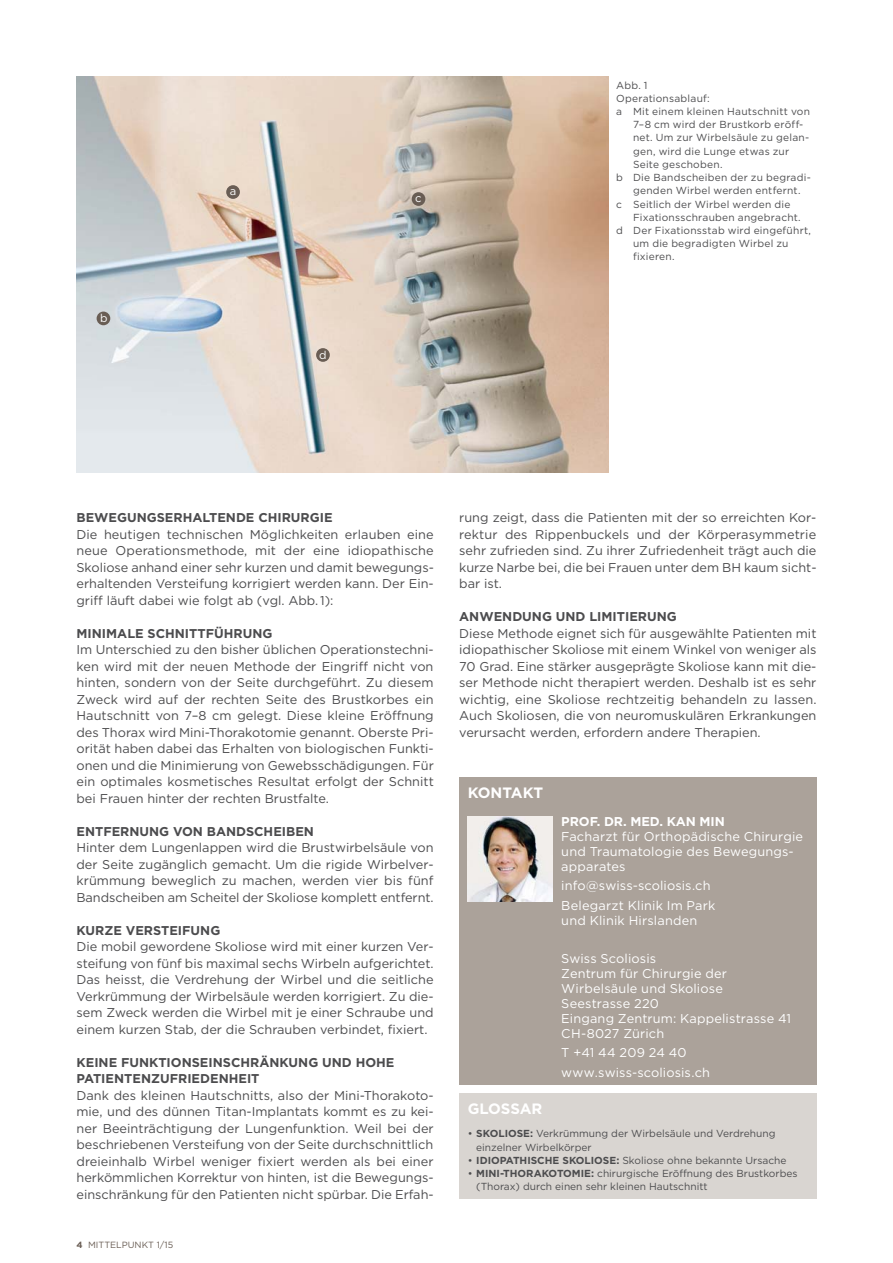
<style>
.page{position:relative;width:893px;height:1263px;background:#fff}
.page>*{position:absolute;margin:0;border:0;box-sizing:border-box;transform-origin:0 0}
.t1{font:700 15px "Gotham";letter-spacing:-.005em;color:#fff}
.t2{font:12.75px/16.5px "Gotham";color:#4c4c4e;text-align:justify}
.t3{font:12.75px/15px "Gotham";letter-spacing:.015em;color:#fff}
.t4{font:700 12.75px/16.5px "Gotham";color:#4c4c4e}
.t5{font:700 12.75px "Gotham";letter-spacing:-.005em;color:#fff}
.t6{font:11.25px "Gotham";color:#fff}
.t7{font:10.2px/13.2px "Gotham";letter-spacing:.015em;color:#4c4c4e}
.t8{font:9px "Gotham";color:#695d54}
.s1{font-weight:700}
</style>
<div class="page">
<img style="left:76px;top:76px;width:532px;height:396px">
<div style="left:459px;top:778px;width:357px;height:307px;background:#aba29a"></div>
<img style="left:468px;top:816px;width:85px;height:85px">
<div style="left:459px;top:1093px;width:357px;height:105px;background:#d9d5d1"></div>
<div style="left:226px;top:185px;width:14px;height:14px;background:#695d54;border-radius:50%"></div>
<div style="left:412px;top:192px;width:13px;height:14px;background:#695d54;border-radius:50%"></div>
<div style="left:316px;top:348px;width:14px;height:14px;background:#695d54;border-radius:50%"></div>
<div style="left:97px;top:312px;width:13px;height:13px;background:#695d54;border-radius:50%"></div>
<p class="t6" style="left:100px;top:313px;width:9px">b</p>
<p class="t6" style="left:230px;top:186px;width:8px">a</p>
<p class="t6" style="left:319px;top:350px;width:9px">d</p>
<p class="t6" style="left:415px;top:193px;width:8px">c</p>
<p class="t7" style="left:616px;top:79px;width:33px">Abb. 1</p>
<p class="t7" style="left:616px;top:92px;width:95px">Operationsablauf:</p>
<p class="t7" style="left:616px;top:106px;width:195px">a Mit einem kleinen Hautschnitt von</p>
<p class="t7" style="left:633px;top:119px;width:172px">7–8 cm wird der Brustkorb eröff-</p>
<p class="t7" style="left:633px;top:132px;width:178px">net. Um zur Wirbelsäule zu gelan-</p>
<p class="t7" style="left:633px;top:145px;width:158px">gen, wird die Lunge etwas zur</p>
<p class="t7" style="left:633px;top:158px;width:91px">Seite geschoben.</p>
<p class="t7" style="left:616px;top:172px;width:196px">b Die Bandscheiben der zu begradi-</p>
<p class="t7" style="left:633px;top:185px;width:169px">genden Wirbel werden entfernt.</p>
<p class="t7" style="left:616px;top:198px;width:176px">c Seitlich der Wirbel werden die</p>
<p class="t7" style="left:633px;top:211px;width:169px">Fixationsschrauben angebracht.</p>
<p class="t7" style="left:616px;top:224px;width:196px">d Der Fixationsstab wird eingeführt,</p>
<p class="t7" style="left:633px;top:238px;width:157px">um die begradigten Wirbel zu</p>
<p class="t7" style="left:633px;top:251px;width:43px">fixieren.</p>
<p class="t4" style="left:77px;top:510px;width:258px">BEWEGUNGSERHALTENDE CHIRURGIE</p>
<p class="t2" style="left:77px;top:527px;width:359px">Die heutigen technischen Möglichkeiten erlauben eine neue Operationsmethode, mit der eine idiopathische Skoliose anhand einer sehr kurzen und damit bewegungs&shy;erhaltenden Versteifung korrigiert werden kann. Der Ein&shy;griff läuft dabei wie folgt ab (vgl. Abb.-1):</p>
<p class="t4" style="left:77px;top:626px;width:197px">MINIMALE SCHNITTFÜHRUNG</p>
<p class="t2" style="left:77px;top:642px;width:359px">Im Unterschied zu den bisher üblichen Operationstechni&shy;ken wird mit der neuen Methode der Eingriff nicht von hinten, sondern von der Seite durchgeführt. Zu diesem Zweck wird auf der rechten Seite des Brustkorbes ein Hautschnitt von 7–8 cm gelegt. Diese kleine Eröffnung des Thorax wird Mini-Thorakotomie genannt. Oberste Pri&shy;orität haben dabei das Erhalten von biologischen Funkti&shy;onen und die Minimierung von Gewebsschädigungen. Für ein optimales kosmetisches Resultat erfolgt der Schnitt bei Frauen hinter der rechten Brustfalte.</p>
<p class="t4" style="left:77px;top:824px;width:239px">ENTFERNUNG VON BANDSCHEIBEN</p>
<p class="t2" style="left:77px;top:840px;width:359px">Hinter dem Lungenlappen wird die Brustwirbelsäule von der Seite zugänglich gemacht. Um die rigide Wirbelver&shy;krümmung beweglich zu machen, werden vier bis fünf Bandscheiben am Scheitel der Skoliose komplett entfernt.</p>
<p class="t4" style="left:77px;top:923px;width:145px">KURZE VERSTEIFUNG</p>
<p class="t2" style="left:77px;top:939px;width:359px">Die mobil gewordene Skoliose wird mit einer kurzen Ver&shy;steifung von fünf bis maximal sechs Wirbeln aufgerichtet.<br>Das heisst, die Verdrehung der Wirbel und die seitliche Verkrümmung der Wirbelsäule werden korrigiert. Zu die&shy;sem Zweck werden die Wirbel mit je einer Schraube und einem kurzen Stab, der die Schrauben verbindet, fixiert.</p>
<p class="t4" style="left:77px;top:1055px;width:319px">KEINE FUNKTIONSEINSCHRÄNKUNG UND HOHE<br>PATIENTENZUFRIEDENHEIT</p>
<p class="t2" style="left:77px;top:1088px;width:359px">Dank des kleinen Hautschnitts, also der Mini-Thorakoto&shy;mie, und des dünnen Titan-Implantats kommt es zu kei&shy;ner Beeinträchtigung der Lungenfunktion. Weil bei der beschriebenen Versteifung von der Seite durchschnittlich dreieinhalb Wirbel weniger fixiert werden als bei einer herkömmlichen Korrektur von hinten, ist die Bewegungs&shy;einschränkung für den Patienten nicht spürbar. Die Erfah-</p>
<p class="t8" style="left:77px;top:1241px;width:98px"><span class="s1">4</span> MITTELPUNKT 1/15</p>
<p class="t2" style="left:459px;top:510px;width:359px">rung zeigt, dass die Patienten mit der so erreichten Kor&shy;rektur des Rippenbuckels und der Körperasymmetrie sehr zufrieden sind. Zu ihrer Zufriedenheit trägt auch die kurze Narbe bei, die bei Frauen unter dem BH kaum sicht&shy;bar ist.</p>
<p class="t4" style="left:459px;top:609px;width:219px">ANWENDUNG UND LIMITIERUNG</p>
<p class="t2" style="left:459px;top:626px;width:359px">Diese Methode eignet sich für ausgewählte Patienten mit idiopathischer Skoliose mit einem Winkel von weniger als 70 Grad. Eine stärker ausgeprägte Skoliose kann mit die&shy;ser Methode nicht therapiert werden. Deshalb ist es sehr wichtig, eine Skoliose rechtzeitig behandeln zu lassen.<br>Auch Skoliosen, die von neuromuskulären Erkrankungen verursacht werden, erfordern andere Therapien.</p>
<p class="t1" style="left:468px;top:787px;width:77px">KONTAKT</p>
<p class="t5" style="left:561px;top:816px;width:165px">PROF. DR. MED. KAN MIN</p>
<p class="t3" style="left:561px;top:830px;width:243px">Facharzt für Orthopädische Chirurgie und Traumatologie des Bewegungs&shy;apparates</p>
<p class="t3" style="left:561px;top:877px;width:156px;line-height:19.2px">info@swiss-scoliosis.ch<br>Belegarzt Klinik Im Park</p>
<p class="t3" style="left:561px;top:913px;width:138px">und Klinik Hirslanden</p>
<p class="t3" style="left:561px;top:952px;width:231px">Swiss Scoliosis<br>Zentrum für Chirurgie der<br>Wirbelsäule und Skoliose<br>Seestrasse 220<br>Eingang Zentrum: Kappelistrasse 41<br>CH-8027 Zürich</p>
<p class="t3" style="left:561px;top:1044px;width:150px;line-height:19.2px">T +41 44 209 24 40 www.swiss-scoliosis.ch</p>
<p class="t1" style="left:468px;top:1102px;width:76px">GLOSSAR</p>
<p class="t7" style="left:476px;top:1128px;width:301px;text-indent:-9px">• <span class="s1">SKOLIOSE:</span> Verkrümmung der Wirbelsäule und Verdrehung einzelner Wirbelkörper</p>
<p class="t7" style="left:468px;top:1154px;width:320px">• <span class="s1">IDIOPATHISCHE SKOLIOSE:</span> Skoliose ohne bekannte Ursache</p>
<p class="t7" style="left:476px;top:1167px;width:323px;text-indent:-9px">• <span class="s1">MINI-THORAKOTOMIE:</span> chirurgische Eröffnung des Brustkorbes (Thorax) durch einen sehr kleinen Hautschnitt</p>
</div>
